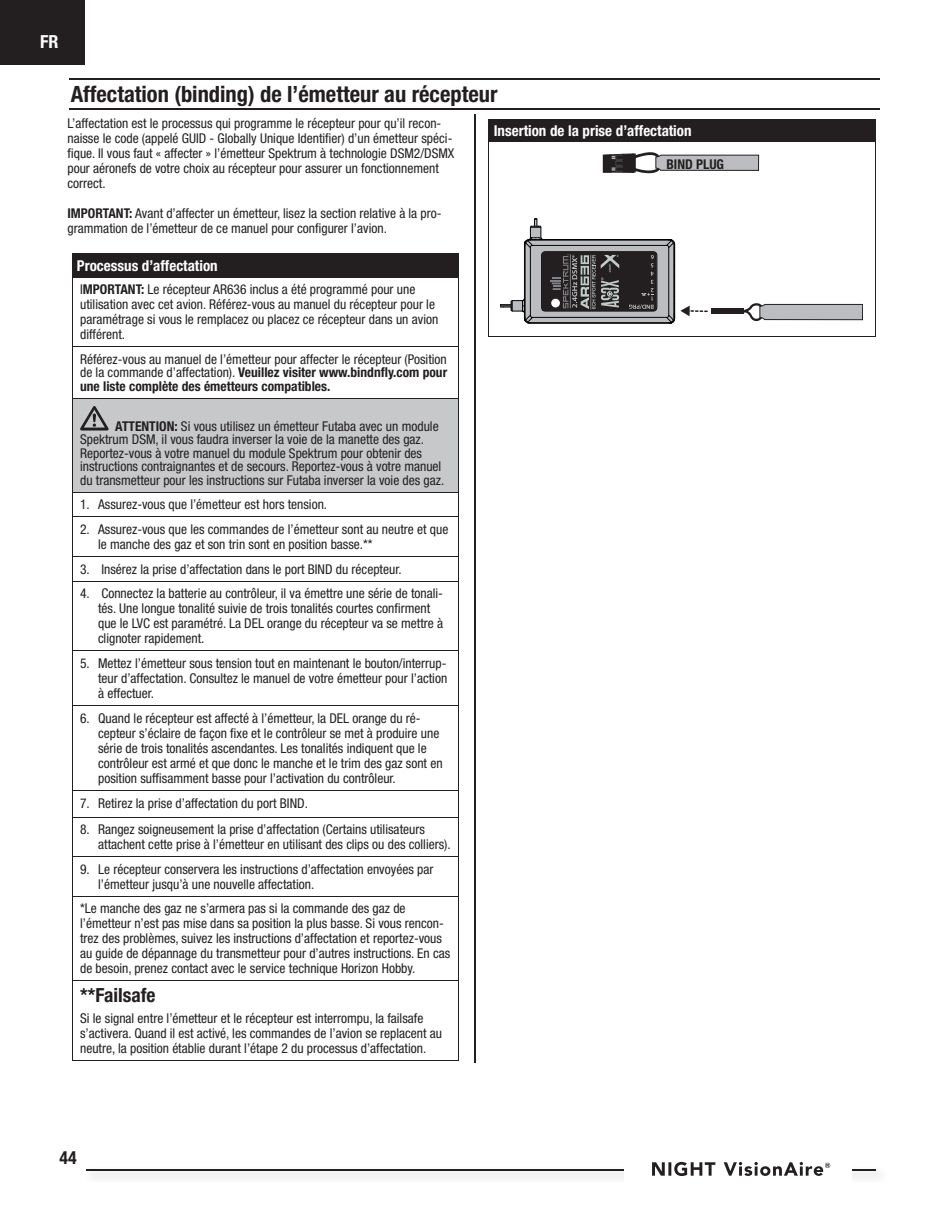
<style>
.page{position:relative;width:945px;height:1215px;background:#fff}
.page>*{position:absolute;margin:0;border:0;box-sizing:border-box;transform-origin:0 0}
.t1{font:700 condensed 22.5px "Helvetica Neue LT Std";color:#231f20}
.t2{font:700 condensed 19.5px "Helvetica Neue LT Std";color:#231f20}
.t3{font:700 condensed 18px "Helvetica Neue LT Std";color:#fff}
.t4{font:700 condensed 18px "Helvetica Neue LT Std";color:#231f20}
.t5{font:700 condensed 15px "Helvetica Neue LT Std";color:#fff}
.t6{font:condensed 13.5px/15px "Helvetica Neue LT Std";color:#231f20}
.t7{font:700 condensed 13.5px "Helvetica Neue LT Std";color:#231f20}
.s1{font-weight:700}
</style>
<div class="page">
<div style="left:0;top:0;width:85px;height:64px;background:#231f20"></div>
<hr style="left:86px;top:1169px;width:790px;height:2px;background:#231f20">
<div style="left:625px;top:1154px;width:227px;height:29px;background:#fff"></div>
<svg style="left:652px;top:1162px;width:178px;height:14px"></svg>
<hr style="left:70px;top:108px;width:810px;height:2px;background:#231f20">
<hr style="left:70px;top:78px;width:810px;height:2px;background:#231f20">
<hr style="left:475px;top:114px;width:1px;height:948px;background:#231f20">
<div style="left:488px;top:119px;width:387px;height:22px;background:#231f20"></div>
<hr style="left:488px;top:119px;width:388px;height:1px;background:#231f20">
<svg style="left:875px;top:120px;width:1px;height:21px"></svg>
<hr style="left:488px;top:142px;width:1px;height:194px;background:#231f20">
<hr style="left:875px;top:142px;width:1px;height:194px;background:#231f20">
<hr style="left:488px;top:336px;width:388px;height:1px;background:#231f20">
<hr style="left:488px;top:141px;width:388px;height:1px;background:#231f20">
<div style="left:623px;top:154px;width:10px;height:18px;background:#231f20"></div>
<svg style="left:603px;top:154px;width:20px;height:18px"></svg>
<svg style="left:633px;top:152px;width:126px;height:22px"></svg>
<div style="left:603px;top:155px;width:8px;height:17px;background:#231f20"></div>
<svg style="left:501px;top:218px;width:206px;height:106px"></svg>
<div style="left:551px;top:299px;width:9px;height:8px;background:#fff;border-radius:50%"></div>
<div style="left:711px;top:309px;width:32px;height:5px;background:#231f20"></div>
<svg style="left:738px;top:303px;width:124px;height:19px"></svg>
<div style="left:73px;top:254px;width:386px;height:23px;background:#231f20"></div>
<div style="left:73px;top:399px;width:386px;height:93px;background:#c6c8ca"></div>
<svg style="left:73px;top:493px;width:386px;height:567px"></svg>
<hr style="left:72px;top:278px;width:1px;height:68px;background:#231f20">
<hr style="left:459px;top:278px;width:1px;height:68px;background:#231f20">
<hr style="left:72px;top:346px;width:387px;height:1px;background:#231f20">
<hr style="left:72px;top:347px;width:1px;height:51px;background:#231f20">
<hr style="left:459px;top:347px;width:1px;height:51px;background:#231f20">
<hr style="left:72px;top:398px;width:387px;height:1px;background:#231f20">
<hr style="left:72px;top:399px;width:1px;height:93px;background:#231f20">
<hr style="left:459px;top:399px;width:1px;height:93px;background:#231f20">
<hr style="left:72px;top:492px;width:387px;height:1px;background:#231f20">
<svg style="left:72px;top:493px;width:1px;height:23px"></svg>
<hr style="left:72px;top:516px;width:387px;height:1px;background:#231f20">
<hr style="left:72px;top:517px;width:1px;height:39px;background:#231f20">
<hr style="left:459px;top:517px;width:1px;height:39px;background:#231f20">
<hr style="left:72px;top:556px;width:387px;height:1px;background:#231f20">
<svg style="left:72px;top:557px;width:1px;height:24px"></svg>
<hr style="left:72px;top:581px;width:387px;height:1px;background:#231f20">
<hr style="left:72px;top:582px;width:1px;height:68px;background:#231f20">
<hr style="left:459px;top:582px;width:1px;height:68px;background:#231f20">
<hr style="left:72px;top:650px;width:387px;height:1px;background:#231f20">
<hr style="left:72px;top:651px;width:1px;height:54px;background:#231f20">
<hr style="left:459px;top:651px;width:1px;height:54px;background:#231f20">
<hr style="left:72px;top:705px;width:387px;height:1px;background:#231f20">
<hr style="left:72px;top:706px;width:1px;height:84px;background:#231f20">
<hr style="left:459px;top:706px;width:1px;height:84px;background:#231f20">
<hr style="left:72px;top:790px;width:387px;height:1px;background:#231f20">
<svg style="left:72px;top:791px;width:1px;height:26px"></svg>
<hr style="left:72px;top:817px;width:387px;height:1px;background:#231f20">
<hr style="left:72px;top:817px;width:1px;height:39px;background:#231f20">
<hr style="left:459px;top:817px;width:1px;height:39px;background:#231f20">
<hr style="left:72px;top:856px;width:387px;height:1px;background:#231f20">
<hr style="left:72px;top:857px;width:1px;height:39px;background:#231f20">
<hr style="left:459px;top:857px;width:1px;height:39px;background:#231f20">
<hr style="left:72px;top:277px;width:387px;height:1px;background:#231f20">
<hr style="left:72px;top:1060px;width:387px;height:1px;background:#231f20">
<hr style="left:72px;top:896px;width:387px;height:1px;background:#231f20">
<hr style="left:72px;top:897px;width:1px;height:84px;background:#231f20">
<hr style="left:459px;top:897px;width:1px;height:84px;background:#231f20">
<hr style="left:72px;top:981px;width:387px;height:1px;background:#231f20">
<hr style="left:72px;top:981px;width:1px;height:79px;background:#231f20">
<hr style="left:459px;top:981px;width:1px;height:79px;background:#231f20">
<svg style="left:72px;top:254px;width:1px;height:23px"></svg>
<svg style="left:80px;top:406px;width:29px;height:25px"></svg>
<h3 class="t3" style="left:40px;top:35px;width:20px">FR</h3>
<h1 class="t1" style="left:71px;top:86px;width:428px">Affectation (binding) de l’émetteur au récepteur</h1>
<p class="t5" style="left:494px;top:125px;width:199px">Insertion de la prise d’affectation</p>
<p class="t7" style="left:666px;top:159px;width:59px">BIND PLUG</p>
<p class="t6" style="left:68px;top:117px;width:388px">L’affectation est le processus qui programme le récepteur pour qu’il recon&shy;naisse le code (appelé GUID - Globally Unique Identifier) d’un émetteur spéci&shy;fique. Il vous faut « affecter » l’émetteur Spektrum à technologie DSM2/DSMX pour aéronefs de votre choix au récepteur pour assurer un fonctionnement correct.</p>
<p class="t6" style="left:68px;top:207px;width:376px"><span class="s1">IMPORTANT:</span> Avant d’affecter un émetteur, lisez la section relative à la pro&shy;grammation de l’émetteur de ce manuel pour configurer l’avion.</p>
<p class="t5" style="left:77px;top:260px;width:142px">Processus d’affectation</p>
<p class="t6" style="left:80px;top:284px;width:360px">I<span class="s1">MPORTANT:</span> Le récepteur AR636 inclus a été programmé pour une utilisation avec cet avion. Référez-vous au manuel du récepteur pour le paramétrage si vous le remplacez ou placez ce récepteur dans un avion différent.</p>
<p class="t6" style="left:80px;top:354px;width:369px;line-height:13.5px;text-align:justify">Référez-vous au manuel de l’émetteur pour affecter le récepteur (Position de la commande d’affectation). <span class="s1">Veuillez visiter www.bindnfly.com pour une liste complète des émetteurs compatibles.</span></p>
<p class="t6" style="left:80px;top:421px;width:366px;line-height:13.5px;text-indent:35px"><span class="s1">ATTENTION:</span> Si vous utilisez un émetteur Futaba avec un module Spektrum DSM, il vous faudra inverser la voie de la manette des gaz.<br>Reportez-vous à votre manuel du module Spektrum pour obtenir des instructions contraignantes et de secours. Reportez-vous à votre manuel du transmetteur pour les instructions sur Futaba inverser la voie des gaz.</p>
<p class="t6" style="left:80px;top:499px;width:249px">1. Assurez-vous que l’émetteur est hors tension.</p>
<p class="t6" style="left:98px;top:523px;width:352px;text-indent:-18px">2. Assurez-vous que les commandes de l’émetteur sont au neutre et que le manche des gaz et son trin sont en position basse.**</p>
<p class="t6" style="left:80px;top:563px;width:323px">3. Insérez la prise d’affectation dans le port BIND du récepteur.</p>
<p class="t6" style="left:98px;top:588px;width:346px;text-indent:-18px">4. Connectez la batterie au contrôleur, il va émettre une série de tonali&shy;tés. Une longue tonalité suivie de trois tonalités courtes confirment que le LVC est paramétré. La DEL orange du récepteur va se mettre à clignoter rapidement.</p>
<p class="t6" style="left:98px;top:657px;width:351px;text-align:justify;text-indent:-18px">5. Mettez l’émetteur sous tension tout en maintenant le bouton/interrup&shy;teur d’affectation. Consultez le manuel de votre émetteur pour l’action à effectuer.</p>
<p class="t6" style="left:98px;top:712px;width:346px;text-indent:-18px">6. Quand le récepteur est affecté à l’émetteur, la DEL orange du ré&shy;cepteur s’éclaire de façon fixe et le contrôleur se met à produire une série de trois tonalités ascendantes. Les tonalités indiquent que le contrôleur est armé et que donc le manche et le trim des gaz sont en position suffisamment basse pour l’activation du contrôleur.</p>
<p class="t6" style="left:80px;top:798px;width:229px">7. Retirez la prise d’affectation du port BIND.</p>
<p class="t6" style="left:98px;top:824px;width:354px;text-indent:-18px">8. Rangez soigneusement la prise d’affectation (Certains utilisateurs attachent cette prise à l’émetteur en utilisant des clips ou des colliers).</p>
<p class="t6" style="left:98px;top:863px;width:337px;text-indent:-18px">9. Le récepteur conservera les instructions d’affectation envoyées par l’émetteur jusqu’à une nouvelle affectation.</p>
<p class="t6" style="left:80px;top:903px;width:372px">*Le manche des gaz ne s’armera pas si la commande des gaz de l’émetteur n’est pas mise dans sa position la plus basse. Si vous rencon&shy;trez des problèmes, suivez les instructions d’affectation et reportez-vous au guide de dépannage du transmetteur pour d’autres instructions. En cas de besoin, prenez contact avec le service technique Horizon Hobby.</p>
<h2 class="t2" style="left:80px;top:989px;width:77px">**Failsafe</h2>
<p class="t6" style="left:80px;top:1012px;width:364px">Si le signal entre l’émetteur et le récepteur est interrompu, la failsafe s’activera. Quand il est activé, les commandes de l’avion se replacent au neutre, la position établie durant l’étape 2 du processus d’affectation.</p>
<h3 class="t4" style="left:60px;top:1152px;width:19px">44</h3>
</div>
